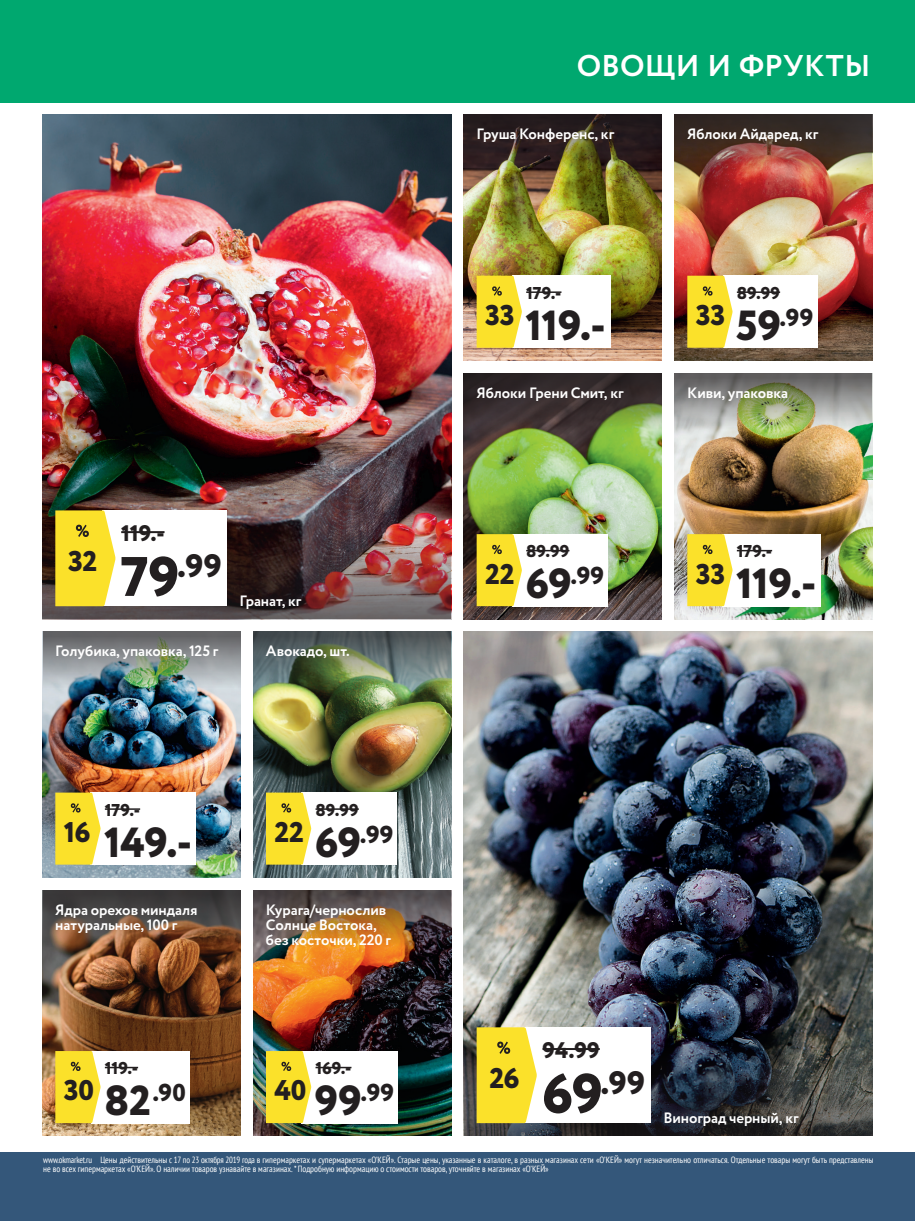
<style>
.page{position:relative;width:915px;height:1221px;background:#fff}
.page>*{position:absolute;margin:0;border:0;box-sizing:border-box;transform-origin:0 0}
.fresh_red{font:800 42px "Circe";letter-spacing:-.01em;color:#231f20}
.fresh_dominant_red{font:800 32.4px "Circe";color:#231f20}
.t1{font:700 30px "Circe";letter-spacing:.01em;color:#fff}
.fresh_discount{font:800 28.5px "Circe";letter-spacing:-.02em;color:#231f20}
.fresh_red-2{font:800 24.45px "Circe";letter-spacing:.01em;color:#231f20}
.fresh_dominant_black{font:800 22.5px "Circe";color:#231f20}
.fresh_black{font:800 17.1px "Circe";color:#231f20}
.fresh_dominant_text{font:700 15px/15px "Circe";letter-spacing:-.005em;color:#fff}
.t2{font:condensed 9px/9px "PT Sans";color:#fff;scale:.95 1}
.s1{font-size:42px}
.s2{font-size:55.5px}
</style>
<div class="page">
<div style="left:0;top:0;width:21px;height:102px;background:#00a86f"></div>
<div style="left:21px;top:0;width:893px;height:102px;background:#00a86f"></div>
<div style="left:0;top:1152px;width:21px;height:68px;background:#34577a"></div>
<div style="left:21px;top:1152px;width:893px;height:68px;background:#34577a"></div>
<img style="left:43px;top:956px;width:197px;height:179px">
<svg style="left:43px;top:890px;width:197px;height:66px;background:#634b3b"></svg>
<div style="left:91px;top:1050px;width:98px;height:72px;background:#fff"></div>
<hr style="left:105px;top:1066px;width:33px;height:2px;background:#231f20">
<svg style="left:55px;top:1050px;width:45px;height:72px;background:#f6dd3a"></svg>
<img style="left:253px;top:956px;width:198px;height:179px">
<img style="left:253px;top:890px;width:198px;height:66px">
<div style="left:301px;top:1050px;width:97px;height:72px;background:#fff"></div>
<hr style="left:315px;top:1066px;width:36px;height:2px;background:#231f20">
<svg style="left:266px;top:1050px;width:45px;height:72px;background:#f5de3c"></svg>
<img style="left:43px;top:697px;width:197px;height:180px">
<img style="left:43px;top:631px;width:197px;height:66px">
<div style="left:91px;top:792px;width:105px;height:72px;background:#fff"></div>
<hr style="left:105px;top:808px;width:35px;height:1px;background:#231f20">
<svg style="left:55px;top:792px;width:45px;height:72px;background:#f6df3b"></svg>
<img style="left:43px;top:115px;width:408px;height:405px">
<img style="left:43px;top:520px;width:408px;height:99px">
<div style="left:102px;top:510px;width:124px;height:96px;background:#fff"></div>
<hr style="left:121px;top:531px;width:43px;height:2px;background:#231f20">
<svg style="left:55px;top:510px;width:60px;height:96px;background:#f6df3b"></svg>
<img style="left:463px;top:631px;width:409px;height:406px">
<svg style="left:463px;top:1037px;width:409px;height:98px;background:#34383d"></svg>
<div style="left:523px;top:1027px;width:127px;height:96px;background:#fff"></div>
<hr style="left:542px;top:1047px;width:57px;height:2px;background:#231f20">
<svg style="left:476px;top:1027px;width:60px;height:96px;background:#f6de3b"></svg>
<img style="left:674px;top:439px;width:198px;height:180px">
<img style="left:674px;top:373px;width:198px;height:66px">
<div style="left:722px;top:534px;width:98px;height:72px;background:#fff"></div>
<hr style="left:736px;top:550px;width:35px;height:1px;background:#231f20">
<svg style="left:687px;top:534px;width:45px;height:72px;background:#f7e03b"></svg>
<img style="left:463px;top:181px;width:198px;height:179px">
<img style="left:463px;top:115px;width:198px;height:66px">
<div style="left:512px;top:276px;width:98px;height:72px;background:#fff"></div>
<hr style="left:526px;top:291px;width:35px;height:2px;background:#231f20">
<svg style="left:476px;top:276px;width:45px;height:72px;background:#f7df3a"></svg>
<img style="left:253px;top:697px;width:198px;height:180px">
<img style="left:253px;top:631px;width:198px;height:66px">
<div style="left:301px;top:792px;width:96px;height:72px;background:#fff"></div>
<hr style="left:315px;top:808px;width:43px;height:1px;background:#231f20">
<svg style="left:266px;top:792px;width:45px;height:72px;background:#f7e03c"></svg>
<img style="left:463px;top:439px;width:198px;height:180px">
<svg style="left:463px;top:373px;width:198px;height:66px;background:#464534"></svg>
<div style="left:512px;top:534px;width:95px;height:72px;background:#fff"></div>
<hr style="left:526px;top:550px;width:43px;height:1px;background:#231f20">
<svg style="left:476px;top:534px;width:45px;height:72px;background:#f5dd39"></svg>
<img style="left:674px;top:181px;width:198px;height:179px">
<img style="left:674px;top:115px;width:198px;height:66px">
<div style="left:722px;top:276px;width:95px;height:72px;background:#fff"></div>
<hr style="left:736px;top:291px;width:43px;height:2px;background:#231f20">
<svg style="left:687px;top:276px;width:45px;height:72px;background:#f6df3b"></svg>
<h3 class="t1" style="left:576px;top:45px;width:295px">ОВОЩИ И ФРУКТЫ</h3>
<p class="fresh_dominant_text" style="left:476px;top:127px;width:139px">Груша Конференс, кг</p>
<p class="fresh_dominant_text" style="left:687px;top:127px;width:133px">Яблоки Айдаред, кг</p>
<p class="fresh_black" style="left:526px;top:281px;width:37px">179.-</p>
<p class="fresh_black" style="left:736px;top:281px;width:45px">89.99</p>
<p class="fresh_discount" style="left:485px;top:296px;width:31px">33</p>
<p class="fresh_red" style="left:525px;top:297px;width:82px">119.-</p>
<p class="fresh_discount" style="left:695px;top:296px;width:31px">33</p>
<p class="fresh_red-2" style="left:736px;top:301px;width:79px"><span class="s1">59</span>.99</p>
<p class="fresh_dominant_text" style="left:476px;top:386px;width:148px">Яблоки Грени Смит, кг</p>
<p class="fresh_dominant_text" style="left:687px;top:386px;width:102px">Киви, упаковка</p>
<p class="fresh_dominant_black" style="left:121px;top:518px;width:45px">119.-</p>
<p class="fresh_discount" style="left:68px;top:542px;width:31px">32</p>
<p class="fresh_dominant_red" style="left:120px;top:544px;width:103px"><span class="s2">79</span>.99</p>
<p class="fresh_dominant_text" style="left:239px;top:594px;width:64px">Гранат, кг</p>
<p class="fresh_discount" style="left:485px;top:554px;width:31px">22</p>
<p class="fresh_black" style="left:526px;top:540px;width:45px">89.99</p>
<p class="fresh_red-2" style="left:525px;top:559px;width:80px"><span class="s1">69</span>.99</p>
<p class="fresh_discount" style="left:695px;top:554px;width:31px">33</p>
<p class="fresh_black" style="left:736px;top:540px;width:37px">179.-</p>
<p class="fresh_red" style="left:736px;top:555px;width:82px">119.-</p>
<p class="fresh_dominant_text" style="left:55px;top:644px;width:164px">Голубика, упаковка, 125 г</p>
<p class="fresh_dominant_text" style="left:266px;top:644px;width:85px">Авокадо, шт.</p>
<p class="fresh_black" style="left:105px;top:798px;width:37px">179.-</p>
<p class="fresh_black" style="left:315px;top:798px;width:45px">89.99</p>
<p class="fresh_discount" style="left:64px;top:812px;width:28px">16</p>
<p class="fresh_red" style="left:104px;top:813px;width:89px">149.-</p>
<p class="fresh_discount" style="left:274px;top:812px;width:31px">22</p>
<p class="fresh_red-2" style="left:315px;top:817px;width:80px"><span class="s1">69</span>.99</p>
<p class="fresh_dominant_text" style="left:55px;top:902px;width:144px">Ядра орехов миндаля натуральные, 100 г</p>
<p class="fresh_dominant_text" style="left:266px;top:902px;width:126px">Курага/чернослив<br>Солнце Востока, без косточки, 220 г</p>
<p class="fresh_dominant_black" style="left:542px;top:1034px;width:59px">94.99</p>
<p class="fresh_discount" style="left:64px;top:1071px;width:32px">30</p>
<p class="fresh_black" style="left:105px;top:1056px;width:35px">119.-</p>
<p class="fresh_red-2" style="left:104px;top:1076px;width:83px"><span class="s1">82</span>.90</p>
<p class="fresh_discount" style="left:274px;top:1071px;width:33px">40</p>
<p class="fresh_black" style="left:315px;top:1056px;width:37px">169.-</p>
<p class="fresh_red-2" style="left:315px;top:1076px;width:81px"><span class="s1">99</span>.99</p>
<p class="fresh_discount" style="left:489px;top:1058px;width:32px">26</p>
<p class="fresh_dominant_red" style="left:541px;top:1061px;width:105px"><span class="s2">69</span>.99</p>
<p class="fresh_dominant_text" style="left:663px;top:1111px;width:137px">Виноград черный, кг</p>
<p class="t2" style="left:43px;top:1154px;width:875px">www.okmarket.ru Цены действительны с 17 по 23 октября 2019 года в гипермаркетах и супермаркетах «О’КЕЙ». Старые цены, указанные в каталоге, в разных магазинах сети «О’КЕЙ» могут незначительно отличаться. Отдельные товары могут быть представлены не во всех гипермаркетах «О’КЕЙ». О наличии товаров узнавайте в магазинах. * Подробную информацию о стоимости товаров, уточняйте в магазинах «О’КЕЙ»</p>
</div>
